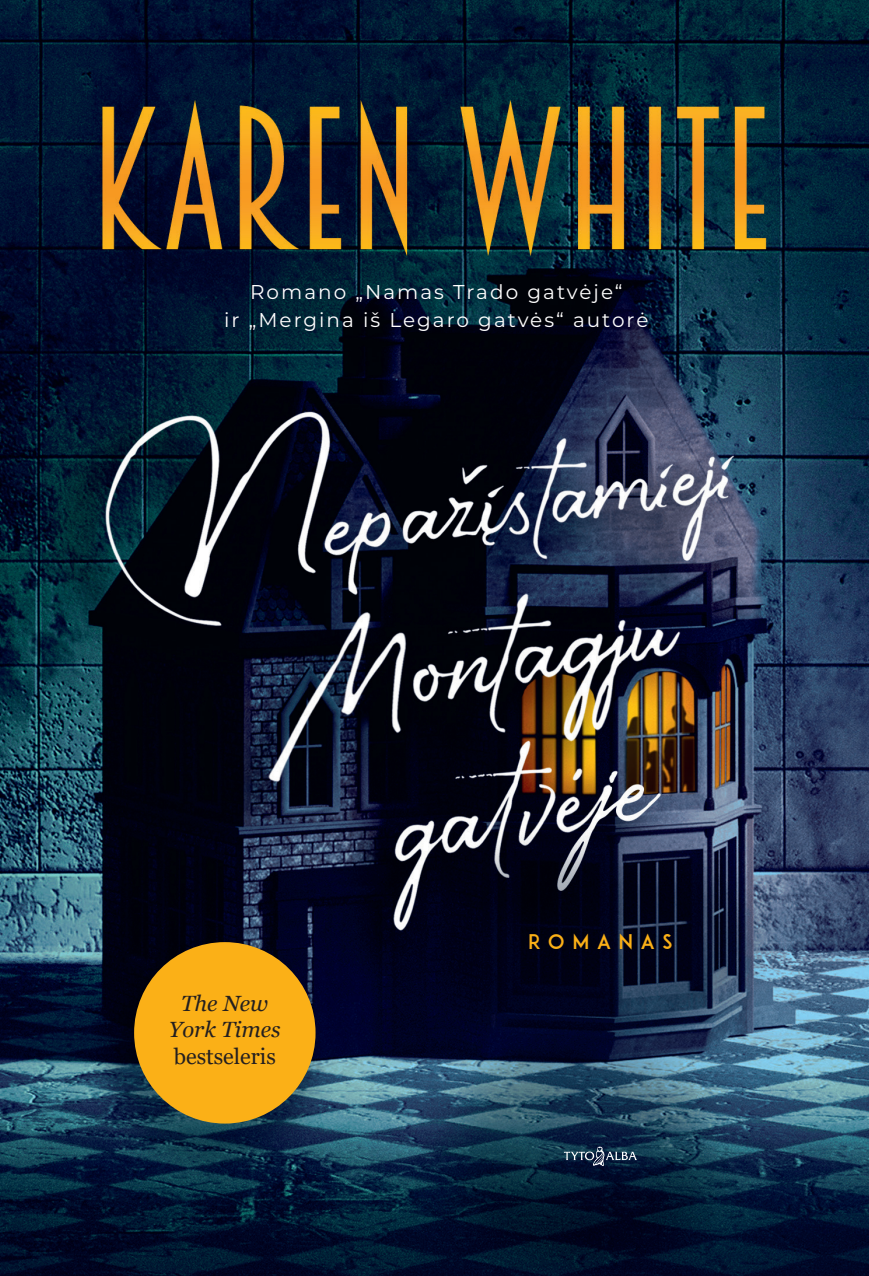
<style>
.page{position:relative;width:869px;height:1276px;background:#fff}
.page>*{position:absolute;margin:0;border:0;box-sizing:border-box;transform-origin:0 0}
.t1{font:italic 22px/26.4px "Georgia";color:#231f20;text-align:center}
.t2{font:22px "Georgia";color:#231f20}
.t3{font:20px/28px "Montserrat";letter-spacing:.1em;color:#fff;text-align:center}
.t4{font:20px "ADAM.CGPRO";letter-spacing:.38em;color:#fbb017}
</style>
<div class="page">
<img style="left:0;top:0;width:869px;height:1276px">
<svg style="left:564px;top:1146px;width:73px;height:20px"></svg>
<div style="left:134px;top:942px;width:182px;height:181px;background:#fbb017;border-radius:50%"></div>
<p class="t3" style="left:224px;top:277px;width:426px">Romano „Namas Trado gatvėje“<br>ir „Mergina iš Legaro gatvės“ autorė</p>
<p class="t1" style="left:169px;top:990px;width:113px">The New<br>York Times</p>
<p class="t2" style="left:174px;top:1042px;width:104px">bestseleris</p>
<p class="t4" style="left:528px;top:929px;width:146px">ROMANAS</p>
</div>
